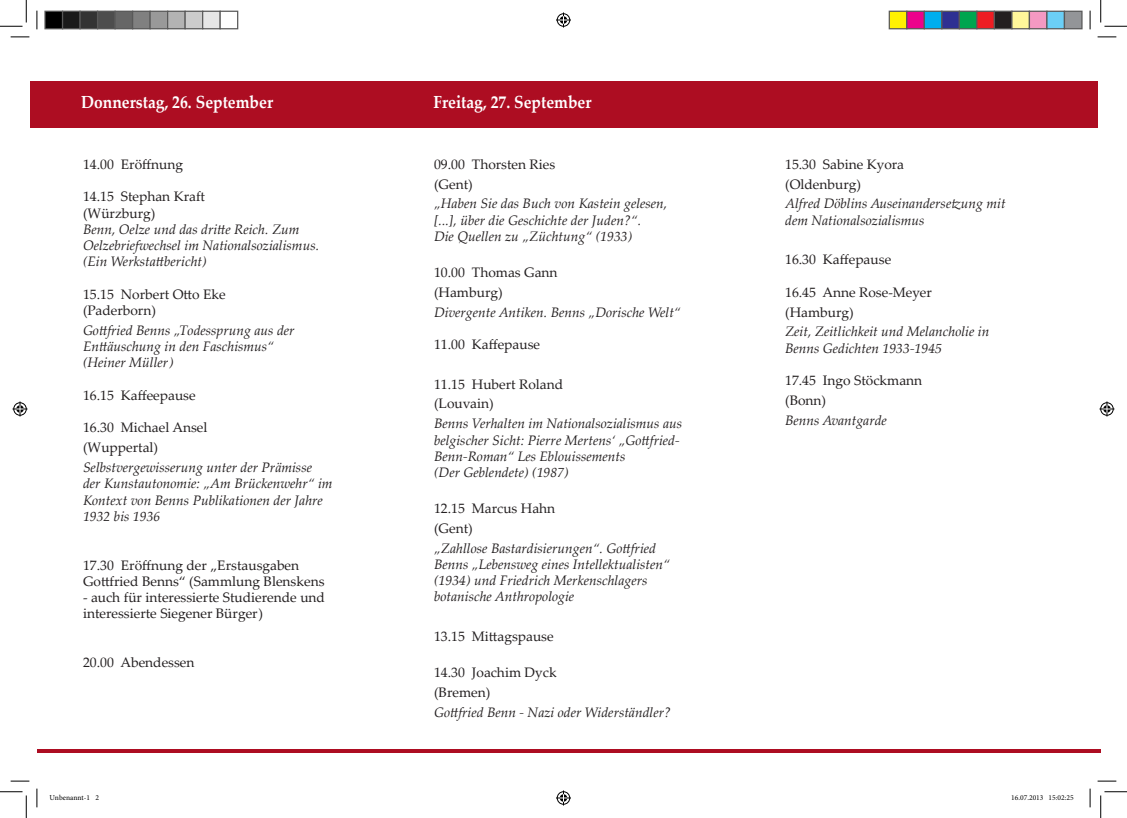
<style>
.page{position:relative;width:1127px;height:818px;background:#fff}
.page>*{position:absolute;margin:0;border:0;box-sizing:border-box;transform-origin:0 0}
.t1{font:700 17.5px "Palatino Linotype";color:#fff;scale:.89 1}
.t2{font:italic 13.75px/16.2px "Palatino Linotype";color:#231f20}
.t3{font:13.75px/16.2px "Palatino Linotype";color:#231f20}
.t4{font:7.5px "Minion Pro";color:#000}
</style>
<div class="page">
<hr style="left:37px;top:749px;width:1063px;height:4px;background:#ad0d22">
<div style="left:30px;top:82px;width:1067px;height:46px;background:#ad0d22"></div>
<svg style="left:11px;top:36px;width:18px;height:2px"></svg>
<svg style="left:1097px;top:36px;width:18px;height:2px"></svg>
<svg style="left:11px;top:780px;width:18px;height:2px"></svg>
<svg style="left:1097px;top:780px;width:18px;height:2px"></svg>
<svg style="left:36px;top:11px;width:2px;height:18px"></svg>
<svg style="left:36px;top:788px;width:2px;height:19px"></svg>
<svg style="left:1089px;top:11px;width:1px;height:18px"></svg>
<svg style="left:1089px;top:788px;width:1px;height:19px"></svg>
<svg style="left:0;top:0;width:27px;height:27px"></svg>
<svg style="left:0;top:791px;width:27px;height:27px"></svg>
<svg style="left:1100px;top:0;width:26px;height:27px"></svg>
<svg style="left:1100px;top:791px;width:26px;height:27px"></svg>
<svg style="left:556px;top:13px;width:15px;height:15px"></svg>
<svg style="left:556px;top:790px;width:15px;height:15px"></svg>
<svg style="left:13px;top:401px;width:15px;height:15px"></svg>
<svg style="left:1099px;top:401px;width:15px;height:15px"></svg>
<div style="left:45px;top:11px;width:18px;height:18px;background:#000"></div>
<div style="left:44px;top:11px;width:19px;height:18px;border:1px solid #595959"></div>
<div style="left:63px;top:11px;width:17px;height:18px;background:#1a1a1a"></div>
<div style="left:62px;top:11px;width:19px;height:18px;border:1px solid #595959"></div>
<div style="left:80px;top:11px;width:18px;height:18px;background:#333"></div>
<div style="left:79px;top:11px;width:19px;height:18px;border:1px solid #595959"></div>
<div style="left:98px;top:11px;width:17px;height:18px;background:#4d4d4d"></div>
<div style="left:97px;top:11px;width:19px;height:18px;border:1px solid #595959"></div>
<div style="left:115px;top:11px;width:18px;height:18px;background:#666"></div>
<div style="left:114px;top:11px;width:19px;height:18px;border:1px solid #595959"></div>
<div style="left:133px;top:11px;width:17px;height:18px;background:#808080"></div>
<div style="left:132px;top:11px;width:19px;height:18px;border:1px solid #595959"></div>
<div style="left:150px;top:11px;width:18px;height:18px;background:#999"></div>
<div style="left:149px;top:11px;width:19px;height:18px;border:1px solid #595959"></div>
<div style="left:168px;top:11px;width:17px;height:18px;background:#b3b3b3"></div>
<div style="left:167px;top:11px;width:19px;height:18px;border:1px solid #595959"></div>
<div style="left:185px;top:11px;width:18px;height:18px;background:#ccc"></div>
<div style="left:184px;top:11px;width:19px;height:18px;border:1px solid #595959"></div>
<div style="left:203px;top:11px;width:17px;height:18px;background:#e6e6e6"></div>
<div style="left:202px;top:11px;width:19px;height:18px;border:1px solid #595959"></div>
<div style="left:219px;top:11px;width:19px;height:18px;border:1px solid #595959"></div>
<div style="left:889px;top:11px;width:17px;height:18px;background:#fff101"></div>
<div style="left:888px;top:11px;width:19px;height:18px;border:1px solid #595959"></div>
<div style="left:906px;top:11px;width:18px;height:18px;background:#ed028c"></div>
<div style="left:905px;top:11px;width:19px;height:18px;border:1px solid #595959"></div>
<div style="left:924px;top:11px;width:17px;height:18px;background:#00aeef"></div>
<div style="left:923px;top:11px;width:19px;height:18px;border:1px solid #595959"></div>
<div style="left:941px;top:11px;width:18px;height:18px;background:#2e3092"></div>
<div style="left:940px;top:11px;width:19px;height:18px;border:1px solid #595959"></div>
<div style="left:959px;top:11px;width:17px;height:18px;background:#00a54f"></div>
<div style="left:958px;top:11px;width:19px;height:18px;border:1px solid #595959"></div>
<div style="left:976px;top:11px;width:18px;height:18px;background:#ee1d23"></div>
<div style="left:975px;top:11px;width:19px;height:18px;border:1px solid #595959"></div>
<div style="left:994px;top:11px;width:17px;height:18px;background:#231f20"></div>
<div style="left:993px;top:11px;width:19px;height:18px;border:1px solid #595959"></div>
<div style="left:1011px;top:11px;width:18px;height:18px;background:#fff79a"></div>
<div style="left:1010px;top:11px;width:19px;height:18px;border:1px solid #595959"></div>
<div style="left:1029px;top:11px;width:17px;height:18px;background:#f499c2"></div>
<div style="left:1028px;top:11px;width:19px;height:18px;border:1px solid #595959"></div>
<div style="left:1046px;top:11px;width:18px;height:18px;background:#6bcff6"></div>
<div style="left:1045px;top:11px;width:19px;height:18px;border:1px solid #595959"></div>
<div style="left:1064px;top:11px;width:17px;height:18px;background:#939598"></div>
<div style="left:1063px;top:11px;width:19px;height:18px;border:1px solid #595959"></div>
<p class="t1" style="left:81px;top:90px;width:217px">Donnerstag, 26. September</p>
<p class="t1" style="left:433px;top:90px;width:179px">Freitag, 27. September</p>
<p class="t3" style="left:83px;top:155px;width:102px">14.00 Eröffnung</p>
<p class="t3" style="left:83px;top:188px;width:124px">14.15 Stephan Kraft</p>
<p class="t3" style="left:83px;top:204px;width:74px">(Würzburg)</p>
<p class="t2" style="left:83px;top:220px;width:237px">Benn, Oelze und das dritte Reich. Zum<br>Oelzebriefwechsel im Nationalsozialismus. (Ein Werkstattbericht)</p>
<p class="t3" style="left:83px;top:285px;width:144px">15.15 Norbert Otto Eke</p>
<p class="t3" style="left:83px;top:302px;width:74px">(Paderborn)</p>
<p class="t2" style="left:83px;top:322px;width:213px">Gottfried Benns „Todessprung aus der<br>Enttäuschung in den Faschismus“ (Heiner Müller)</p>
<p class="t3" style="left:83px;top:387px;width:114px">16.15 Kaffeepause</p>
<p class="t3" style="left:83px;top:419px;width:126px">16.30 Michael Ansel</p>
<p class="t3" style="left:83px;top:439px;width:77px">(Wuppertal)</p>
<p class="t2" style="left:83px;top:459px;width:251px">Selbstvergewisserung unter der Prämisse der Kunstautonomie: „Am Brückenwehr“ im Kontext von Benns Publikationen der Jahre 1932 bis 1936</p>
<p class="t3" style="left:83px;top:556px;width:243px">17.30 Eröffnung der „Erstausgaben<br>Gottfried Benns“ (Sammlung Blenskens</p>
<p class="t3" style="left:83px;top:589px;width:243px">- auch für interessierte Studierende und interessierte Siegener Bürger)</p>
<p class="t3" style="left:83px;top:654px;width:113px">20.00 Abendessen</p>
<p class="t3" style="left:434px;top:155px;width:123px">09.00 Thorsten Ries</p>
<p class="t3" style="left:434px;top:175px;width:40px">(Gent)</p>
<p class="t2" style="left:434px;top:195px;width:235px">„Haben Sie das Buch von Kastein gelesen, [...], über die Geschichte der Juden?“.<br>Die Quellen zu „Züchtung“ (1933)</p>
<p class="t3" style="left:434px;top:264px;width:125px">10.00 Thomas Gann</p>
<p class="t3" style="left:434px;top:283px;width:70px">(Hamburg)</p>
<p class="t2" style="left:434px;top:303px;width:248px">Divergente Antiken. Benns „Dorische Welt“</p>
<p class="t3" style="left:434px;top:336px;width:108px">11.00 Kaffepause</p>
<p class="t3" style="left:434px;top:375px;width:131px">11.15 Hubert Roland</p>
<p class="t3" style="left:434px;top:395px;width:61px">(Louvain)</p>
<p class="t2" style="left:434px;top:415px;width:249px">Benns Verhalten im Nationalsozialismus aus belgischer Sicht: Pierre Mertens‘ „Gottfried-Benn-Roman“ Les Eblouissements<br>(Der Geblendete) (1987)</p>
<p class="t3" style="left:434px;top:500px;width:123px">12.15 Marcus Hahn</p>
<p class="t3" style="left:434px;top:519px;width:40px">(Gent)</p>
<p class="t2" style="left:434px;top:539px;width:237px">„Zahllose Bastardisierungen“. Gottfried Benns „Lebensweg eines Intellektualisten“ (1934) und Friedrich Merkenschlagers botanische Anthropologie</p>
<p class="t3" style="left:434px;top:628px;width:121px">13.15 Mittagspause</p>
<p class="t3" style="left:434px;top:664px;width:124px">14.30 Joachim Dyck</p>
<p class="t3" style="left:434px;top:683px;width:58px">(Bremen)</p>
<p class="t2" style="left:434px;top:703px;width:238px">Gottfried Benn - Nazi oder Widerständler?</p>
<p class="t3" style="left:785px;top:155px;width:120px">15.30 Sabine Kyora</p>
<p class="t3" style="left:785px;top:175px;width:77px">(Oldenburg)</p>
<p class="t2" style="left:785px;top:195px;width:222px">Alfred Döblins Auseinandersetzung mit dem Nationalsozialismus</p>
<p class="t3" style="left:785px;top:251px;width:108px">16.30 Kaffepause</p>
<p class="t3" style="left:785px;top:283px;width:148px">16.45 Anne Rose-Meyer</p>
<p class="t3" style="left:785px;top:303px;width:70px">(Hamburg)</p>
<p class="t2" style="left:785px;top:323px;width:206px">Zeit, Zeitlichkeit und Melancholie in<br>Benns Gedichten 1933-1945</p>
<p class="t3" style="left:785px;top:372px;width:139px">17.45 Ingo Stöckmann</p>
<p class="t3" style="left:785px;top:392px;width:43px">(Bonn)</p>
<p class="t2" style="left:785px;top:411px;width:103px">Benns Avantgarde</p>
<p class="t4" style="left:49px;top:792px;width:51px">Unbenannt-1 2</p>
<p class="t4" style="left:1010px;top:792px;width:64px">16.07.2013 15:02:25</p>
</div>
